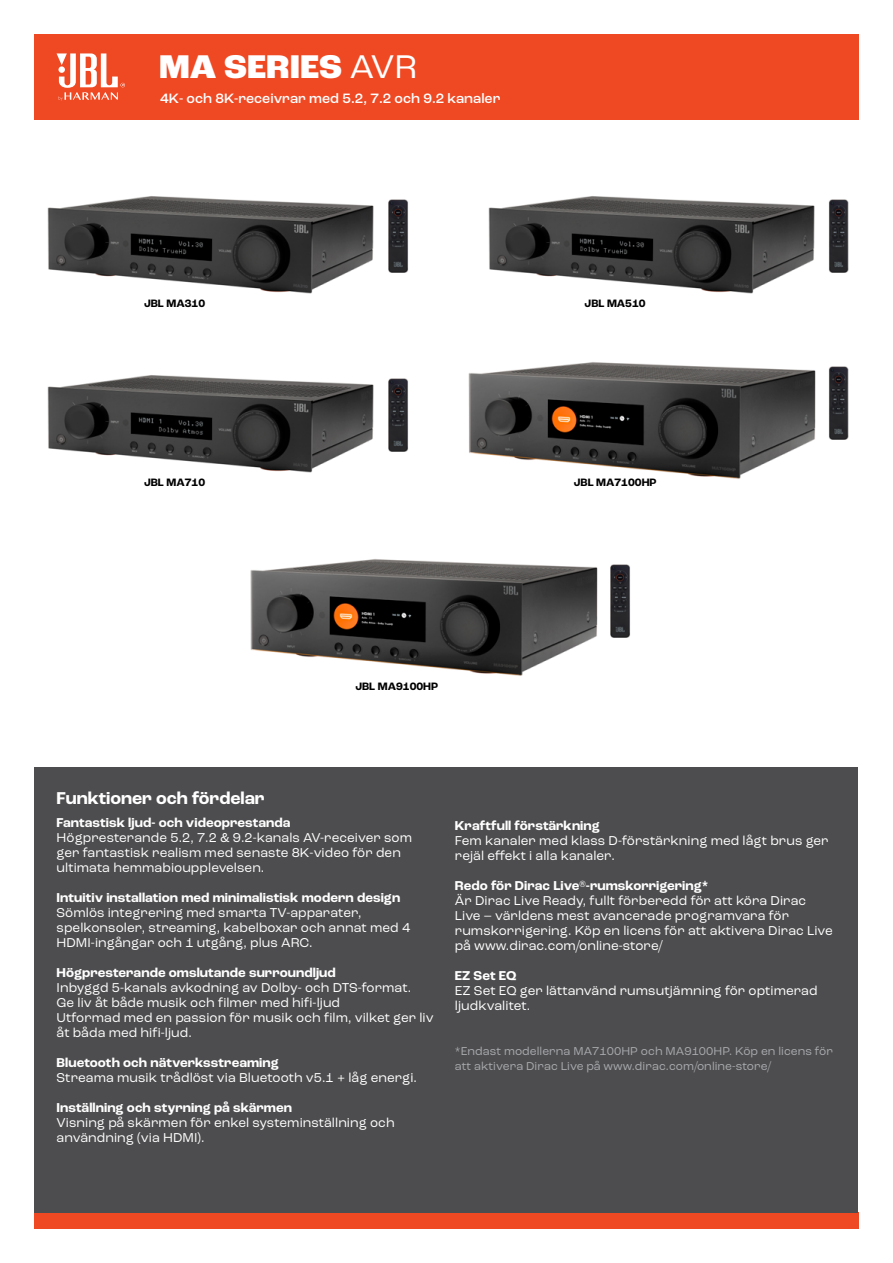
<style>
.page{position:relative;width:893px;height:1263px;background:#fff}
.page>*{position:absolute;margin:0;border:0;box-sizing:border-box;transform-origin:0 0}
.t1{font:800 34.5px "Roc Grotesk";color:#fff}
.t2{font:700 18px "Roc Grotesk";color:#fff}
.t3{font:500 14.25px "Roc Grotesk";color:#fff}
.t4{font:13.5px/15px "Roc Grotesk";letter-spacing:.005em;color:#fff}
.t5{font:700 13.5px "Roc Grotesk";letter-spacing:.005em;color:#fff}
.t6{font:12px/15px "Roc Grotesk";letter-spacing:.005em;color:#a7a9ac}
.t7{font:700 11.25px "Roc Grotesk";color:#000}
.s1{font-weight:400}
.s2{font-weight:700}
</style>
<div class="page">
<div style="left:34px;top:1213px;width:825px;height:16px;background:#ef4923"></div>
<div style="left:34px;top:34px;width:825px;height:85px;background:#ef4923"></div>
<svg style="left:57px;top:53px;width:68px;height:48px"></svg>
<img style="left:47px;top:196px;width:327px;height:98px">
<img style="left:47px;top:375px;width:327px;height:98px">
<img style="left:488px;top:196px;width:327px;height:98px">
<img style="left:468px;top:362px;width:348px;height:117px">
<img style="left:250px;top:559px;width:348px;height:117px">
<img style="left:388px;top:199px;width:20px;height:74px">
<img style="left:388px;top:378px;width:20px;height:74px">
<img style="left:828px;top:199px;width:21px;height:74px">
<img style="left:828px;top:366px;width:21px;height:74px">
<img style="left:610px;top:564px;width:20px;height:74px">
<div style="left:34px;top:767px;width:824px;height:446px;background:#4d4d4f"></div>
<h1 class="t1" style="left:159px;top:45px;width:260px">MA SERIES <span class="s1">AVR</span></h1>
<p class="t3" style="left:160px;top:89px;width:342px">4K- och 8K-receivrar med 5.2, 7.2 och 9.2 kanaler</p>
<p class="t7" style="left:144px;top:297px;width:63px">JBL MA310</p>
<p class="t7" style="left:144px;top:476px;width:63px">JBL MA710</p>
<p class="t7" style="left:585px;top:297px;width:63px">JBL MA510</p>
<p class="t7" style="left:574px;top:476px;width:84px">JBL MA7100HP</p>
<p class="t7" style="left:355px;top:680px;width:84px">JBL MA9100HP</p>
<h2 class="t2" style="left:57px;top:787px;width:210px">Funktioner och fördelar</h2>
<p class="t5" style="left:57px;top:814px;width:235px">Fantastisk ljud- och videoprestanda</p>
<p class="t4" style="left:57px;top:830px;width:357px">Högpresterande 5.2, 7.2 &amp; 9.2-kanals AV-receiver som ger fantastisk realism med senaste 8K-video för den ultimata hemmabioupplevelsen.</p>
<p class="t5" style="left:57px;top:889px;width:345px">Intuitiv installation med minimalistisk modern design</p>
<p class="t4" style="left:57px;top:905px;width:355px">Sömlös integrering med smarta TV-apparater, spelkonsoler, streaming, kabelboxar och annat med 4<br>HDMI-ingångar och 1 utgång, plus ARC.</p>
<p class="t5" style="left:57px;top:964px;width:281px">Högpresterande omslutande surroundljud</p>
<p class="t4" style="left:57px;top:980px;width:379px">Inbyggd 5-kanals avkodning av Dolby- och DTS-format.<br>Ge liv åt både musik och filmer med hifi-ljud<br>Utformad med en passion för musik och film, vilket ger liv åt båda med hifi-ljud.</p>
<p class="t5" style="left:57px;top:1054px;width:224px">Bluetooth och nätverksstreaming</p>
<p class="t4" style="left:57px;top:1070px;width:362px">Streama musik trådlöst via Bluetooth v5.1 + låg energi.</p>
<p class="t5" style="left:57px;top:1099px;width:237px">Inställning och styrning på skärmen</p>
<p class="t4" style="left:57px;top:1115px;width:340px">Visning på skärmen för enkel systeminställning och användning (via HDMI).</p>
<p class="t5" style="left:455px;top:817px;width:147px">Kraftfull förstärkning</p>
<p class="t4" style="left:455px;top:833px;width:375px">Fem kanaler med klass D-förstärkning med lågt brus ger rejäl effekt i alla kanaler.</p>
<p class="t4" style="left:455px;top:878px;width:379px"><span class="s2">Redo för Dirac Live</span><sup>®</sup><span class="s2">-rumskorrigering*<br></span>Är Dirac Live Ready, fullt förberedd för att köra Dirac Live – världens mest avancerade programvara för rumskorrigering. Köp en licens för att aktivera Dirac Live på www.dirac.com/online-store/</p>
<p class="t5" style="left:455px;top:967px;width:63px">EZ Set EQ</p>
<p class="t4" style="left:455px;top:983px;width:364px">EZ Set EQ ger lättanvänd rumsutjämning för optimerad ljudkvalitet.</p>
<p class="t6" style="left:455px;top:1044px;width:380px">*Endast modellerna MA7100HP och MA9100HP. Köp en licens för att aktivera Dirac Live på www.dirac.com/online-store/</p>
</div>
